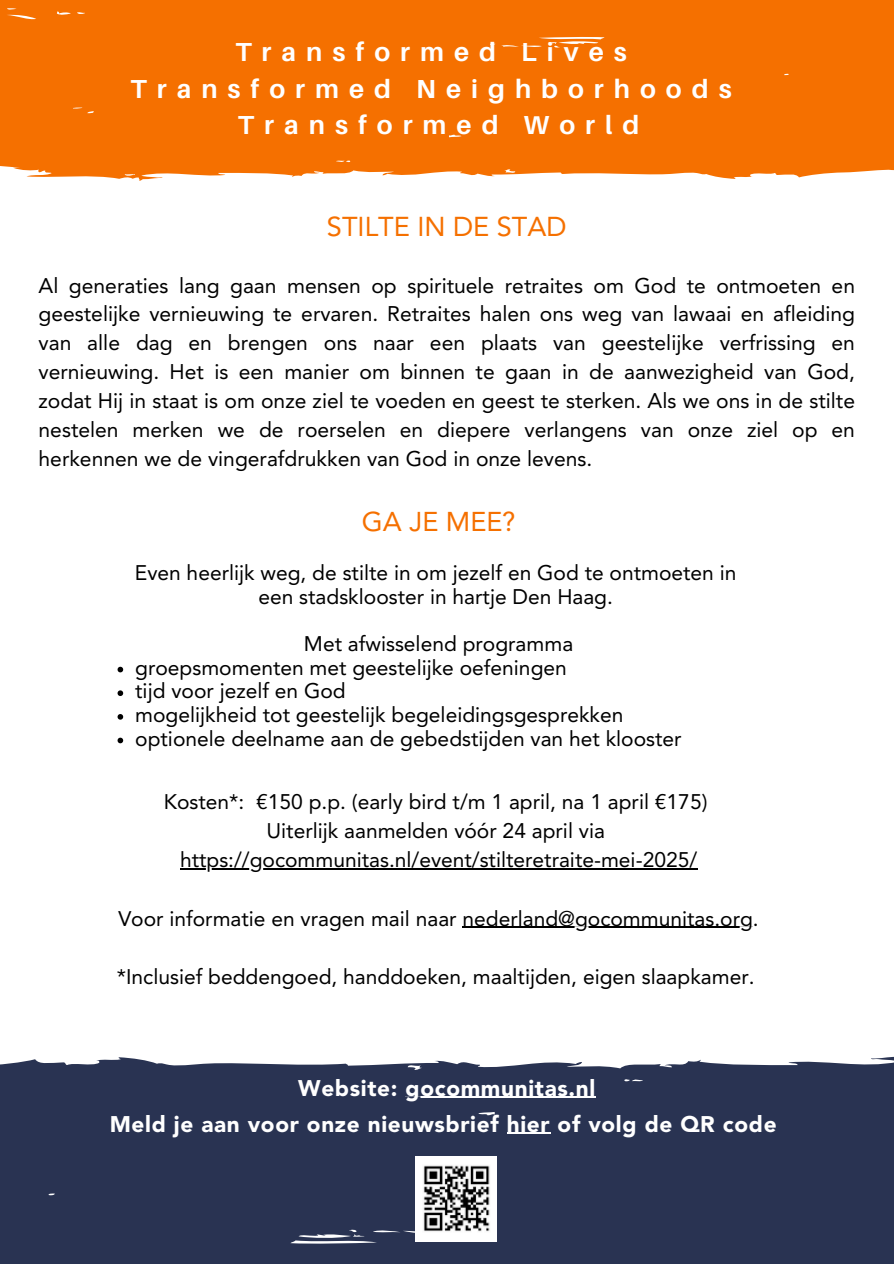
<style>
.page{position:relative;width:894px;height:1264px;background:#fff}
.page>*{position:absolute;margin:0;border:0;box-sizing:border-box;transform-origin:0 0}
.t1{font:27.15px "Avenir LT Std";color:#f57000}
.t2{font:27px "Avenir LT Std";color:#f57000}
.t3{font:700 26.1px/36.3px "Aileron";letter-spacing:.385em;color:#fff;text-align:center}
.t4{font:900 22.5px "Avenir LT Std";letter-spacing:.03em;color:#fff}
.t5{font:21.15px/28.8px "Avenir LT Std";color:#000;text-align:justify}
.t6{font:21px "Avenir LT Std";color:#000}
</style>
<div class="page">
<div style="left:0;top:0;width:893px;height:181px;background:#f57000"></div>
<svg style="left:117px;top:666px;width:6px;height:6px"></svg>
<svg style="left:117px;top:690px;width:6px;height:6px"></svg>
<svg style="left:117px;top:714px;width:6px;height:5px"></svg>
<svg style="left:117px;top:737px;width:6px;height:6px"></svg>
<hr style="left:180px;top:868px;width:517px;height:1px;background:#000">
<hr style="left:462px;top:926px;width:290px;height:1px;background:#000">
<div style="left:0;top:1057px;width:893px;height:206px;background:#293352"></div>
<div style="left:124px;top:1156px;width:489px;height:68px;background:#293352"></div>
<img style="left:415px;top:1156px;width:81px;height:85px">
<hr style="left:405px;top:1096px;width:191px;height:1px;background:#fff">
<hr style="left:506px;top:1132px;width:44px;height:1px;background:#fff">
<p class="t3" style="left:130px;top:34px;width:602px">Transformed Lives<br>Transformed Neighborhoods<br>Transformed World</p>
<p class="t1" style="left:327px;top:215px;width:241px">STILTE IN DE STAD</p>
<p class="t5" style="left:39px;top:273px;width:817px">Al generaties lang gaan mensen op spirituele retraites om God te ontmoeten en geestelijke vernieuwing te ervaren. Retraites halen ons weg van lawaai en afleiding van alle dag en brengen ons naar een plaats van geestelijke verfrissing en vernieuwing. Het is een manier om binnen te gaan in de aanwezigheid van God, zodat Hij in staat is om onze ziel te voeden en geest te sterken. Als we ons in de stilte nestelen merken we de roerselen en diepere verlangens van onze ziel op en herkennen we de vingerafdrukken van God in onze levens.</p>
<h2 class="t2" style="left:362px;top:510px;width:155px">GA JE MEE?</h2>
<h1 class="t6" style="left:135px;top:564px;width:603px">Even heerlijk weg, de stilte in om jezelf en God te ontmoeten in</h1>
<p class="t6" style="left:258px;top:588px;width:356px">een stadsklooster in hartje Den Haag.</p>
<h1 class="t6" style="left:304px;top:635px;width:271px">Met afwisselend programma</h1>
<p class="t6" style="left:135px;top:658px;width:433px">groepsmomenten met geestelijke oefeningen</p>
<p class="t6" style="left:135px;top:682px;width:212px">tijd voor jezelf en God</p>
<p class="t6" style="left:135px;top:706px;width:489px">mogelijkheid tot geestelijk begeleidingsgesprekken</p>
<p class="t6" style="left:135px;top:729px;width:547px">optionele deelname aan de gebedstijden van het klooster</p>
<p class="t6" style="left:164px;top:792px;width:545px">Kosten*: €150 p.p. (early bird t/m 1 april, na 1 april €175)</p>
<p class="t6" style="left:266px;top:822px;width:340px">Uiterlijk aanmelden vóór 24 april via</p>
<p class="t6" style="left:180px;top:851px;width:518px">https://gocommunitas.nl/event/stilteretraite-mei-2025/</p>
<p class="t6" style="left:118px;top:909px;width:641px">Voor informatie en vragen mail naar nederland@gocommunitas.org.</p>
<p class="t6" style="left:117px;top:968px;width:639px">*Inclusief beddengoed, handdoeken, maaltijden, eigen slaapkamer.</p>
<p class="t4" style="left:298px;top:1078px;width:298px">Website: gocommunitas.nl</p>
<h3 class="t4" style="left:110px;top:1114px;width:668px">Meld je aan voor onze nieuwsbrief hier of volg de QR code</h3>
</div>
